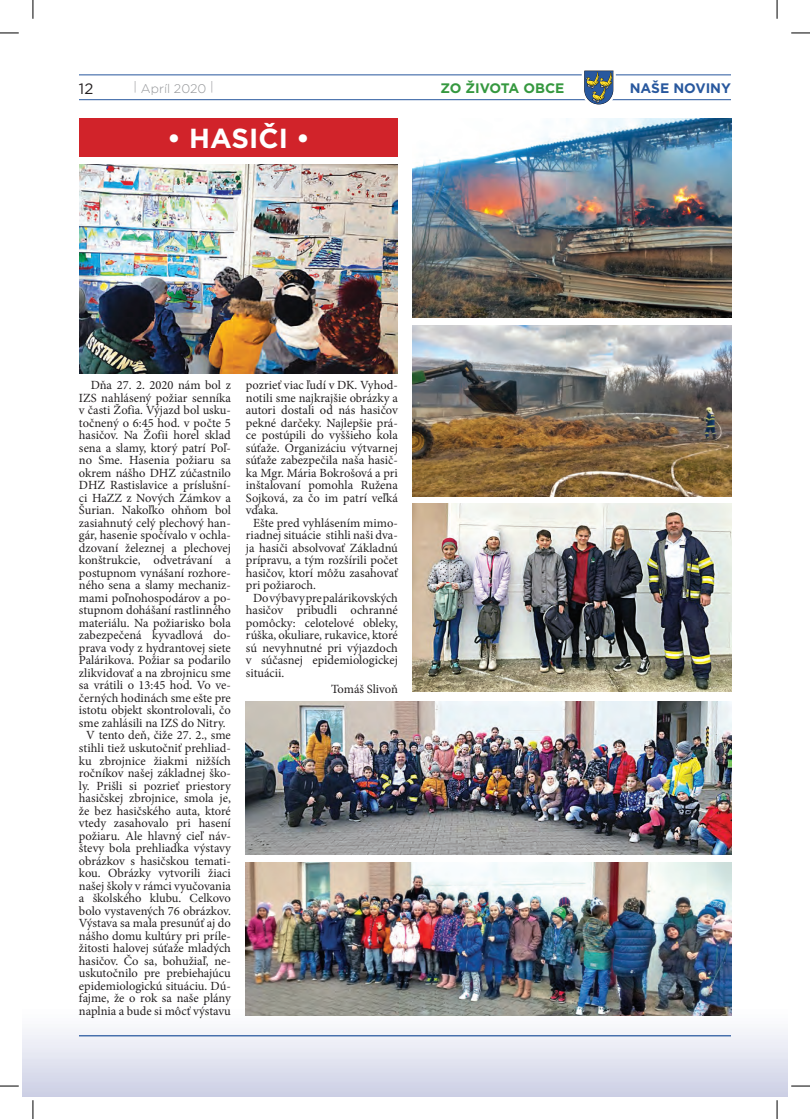
<style>
.page{position:relative;width:810px;height:1119px;background:#fff}
.page>*{position:absolute;margin:0;border:0;box-sizing:border-box;transform-origin:0 0}
.t1{font:700 27.5px "Gotham";color:#fff}
.t2{font:15px "Gotham";color:#231f20}
.t3{font:700 13.75px "Gotham";color:#35983f}
.t4{font:700 13.75px "Gotham";color:#28589e}
.t5{font:12.5px "Minion Pro";color:#231f20}
.t6{font:300 12.5px "Gotham";color:#939598}
</style>
<div class="page">
<div style="left:22px;top:954px;width:766px;height:142px;background:linear-gradient(to bottom,#fff,#d3d6e8)"></div>
<hr style="left:79px;top:75px;width:652px;height:1px;background:#28589e">
<hr style="left:79px;top:99px;width:652px;height:1px;background:#28589e">
<hr style="left:79px;top:1034px;width:652px;height:2px;background:#28589e">
<svg style="left:580px;top:70px;width:37px;height:35px"></svg>
<div style="left:79px;top:118px;width:319px;height:39px;background:#d1232a"></div>
<img style="left:246px;top:701px;width:485px;height:153px">
<img style="left:79px;top:164px;width:318px;height:209px">
<img style="left:412px;top:503px;width:319px;height:188px">
<img style="left:412px;top:118px;width:319px;height:199px">
<img style="left:246px;top:862px;width:485px;height:152px">
<img style="left:412px;top:325px;width:319px;height:171px">
<svg style="left:0;top:32px;width:19px;height:2px"></svg>
<svg style="left:791px;top:32px;width:19px;height:2px"></svg>
<svg style="left:0;top:1085px;width:19px;height:1px"></svg>
<svg style="left:791px;top:1085px;width:19px;height:1px"></svg>
<svg style="left:32px;top:0;width:2px;height:19px"></svg>
<svg style="left:32px;top:1100px;width:2px;height:18px"></svg>
<svg style="left:776px;top:0;width:2px;height:19px"></svg>
<svg style="left:776px;top:1100px;width:2px;height:18px"></svg>
<p class="t2" style="left:79px;top:79px;width:16px">12</p>
<p class="t6" style="left:134px;top:80px;width:82px">| Apríl 2020 |</p>
<p class="t3" style="left:440px;top:79px;width:126px">ZO ŽIVOTA OBCE</p>
<p class="t4" style="left:630px;top:79px;width:103px">NAŠE NOVINY</p>
<h1 class="t1" style="left:167px;top:120px;width:144px">• HASIČI •</h1>
<p class="t5" style="left:91px;top:377px;width:142px">Dňa 27. 2. 2020 nám bol z</p>
<p class="t5" style="left:79px;top:389px;width:153px">IZS nahlásený požiar senníka</p>
<p class="t5" style="left:79px;top:402px;width:153px">v časti Žofia. Výjazd bol usku-</p>
<p class="t5" style="left:79px;top:414px;width:153px">točnený o 6:45 hod. v počte 5</p>
<p class="t5" style="left:79px;top:427px;width:153px">hasičov. Na Žofii horel sklad</p>
<p class="t5" style="left:79px;top:439px;width:153px">sena a slamy, ktorý patrí Poľ-</p>
<p class="t5" style="left:79px;top:452px;width:153px">no Sme. Hasenia požiaru sa</p>
<p class="t5" style="left:79px;top:464px;width:153px">okrem nášho DHZ zúčastnilo</p>
<p class="t5" style="left:79px;top:477px;width:153px">DHZ Rastislavice a príslušní-</p>
<p class="t5" style="left:79px;top:489px;width:153px">ci HaZZ z Nových Zámkov a</p>
<p class="t5" style="left:79px;top:502px;width:153px">Šurian. Nakoľko ohňom bol</p>
<p class="t5" style="left:79px;top:514px;width:153px">zasiahnutý celý plechový han-</p>
<p class="t5" style="left:79px;top:527px;width:153px">gár, hasenie spočívalo v ochla-</p>
<p class="t5" style="left:79px;top:539px;width:153px">dzovaní železnej a plechovej</p>
<p class="t5" style="left:79px;top:552px;width:153px">konštrukcie, odvetrávaní a</p>
<p class="t5" style="left:79px;top:564px;width:153px">postupnom vynášaní rozhore-</p>
<p class="t5" style="left:79px;top:577px;width:153px">ného sena a slamy mechaniz-</p>
<p class="t5" style="left:79px;top:589px;width:153px">mami poľnohospodárov a po-</p>
<p class="t5" style="left:79px;top:602px;width:153px">stupnom dohášaní rastlinného</p>
<p class="t5" style="left:79px;top:614px;width:153px">materiálu. Na požiarisko bola</p>
<p class="t5" style="left:79px;top:627px;width:153px">zabezpečená kyvadlová do-</p>
<p class="t5" style="left:79px;top:639px;width:153px">prava vody z hydrantovej siete</p>
<p class="t5" style="left:79px;top:652px;width:153px">Palárikova. Požiar sa podarilo</p>
<p class="t5" style="left:79px;top:664px;width:153px">zlikvidovať a na zbrojnicu sme</p>
<p class="t5" style="left:79px;top:677px;width:153px">sa vrátili o 13:45 hod. Vo ve-</p>
<p class="t5" style="left:79px;top:689px;width:153px">černých hodinách sme ešte pre</p>
<p class="t5" style="left:79px;top:702px;width:153px">istotu objekt skontrolovali, čo</p>
<p class="t5" style="left:79px;top:714px;width:148px">sme zahlásili na IZS do Nitry.</p>
<p class="t5" style="left:86px;top:727px;width:146px">V tento deň, čiže 27. 2., sme</p>
<p class="t5" style="left:79px;top:739px;width:153px">stihli tiež uskutočniť prehliad-</p>
<p class="t5" style="left:79px;top:752px;width:153px">ku zbrojnice žiakmi nižších</p>
<p class="t5" style="left:79px;top:764px;width:153px">ročníkov našej základnej ško-</p>
<p class="t5" style="left:79px;top:777px;width:153px">ly. Prišli si pozrieť priestory</p>
<p class="t5" style="left:79px;top:789px;width:153px">hasičskej zbrojnice, smola je,</p>
<p class="t5" style="left:79px;top:802px;width:153px">že bez hasičského auta, ktoré</p>
<p class="t5" style="left:79px;top:814px;width:153px">vtedy zasahovalo pri hasení</p>
<p class="t5" style="left:79px;top:827px;width:153px">požiaru. Ale hlavný cieľ náv-</p>
<p class="t5" style="left:79px;top:839px;width:153px">števy bola prehliadka výstavy</p>
<p class="t5" style="left:79px;top:852px;width:153px">obrázkov s hasičskou temati-</p>
<p class="t5" style="left:79px;top:864px;width:153px">kou. Obrázky vytvorili žiaci</p>
<p class="t5" style="left:79px;top:877px;width:153px">našej školy v rámci vyučovania</p>
<p class="t5" style="left:79px;top:889px;width:153px">a školského klubu. Celkovo</p>
<p class="t5" style="left:79px;top:902px;width:153px">bolo vystavených 76 obrázkov.</p>
<p class="t5" style="left:79px;top:914px;width:153px">Výstava sa mala presunúť aj do</p>
<p class="t5" style="left:79px;top:927px;width:153px">nášho domu kultúry pri príle-</p>
<p class="t5" style="left:79px;top:939px;width:153px">žitosti halovej súťaže mladých</p>
<p class="t5" style="left:79px;top:952px;width:153px">hasičov. Čo sa, bohužiaľ, ne-</p>
<p class="t5" style="left:79px;top:964px;width:153px">uskutočnilo pre prebiehajúcu</p>
<p class="t5" style="left:79px;top:977px;width:153px">epidemiologickú situáciu. Dú-</p>
<p class="t5" style="left:79px;top:989px;width:153px">fajme, že o rok sa naše plány</p>
<p class="t5" style="left:79px;top:1002px;width:153px">naplnia a bude si môcť výstavu</p>
<p class="t5" style="left:246px;top:377px;width:153px">pozrieť viac ľudí v DK. Vyhod-</p>
<p class="t5" style="left:246px;top:389px;width:153px">notili sme najkrajšie obrázky a</p>
<p class="t5" style="left:246px;top:402px;width:153px">autori dostali od nás hasičov</p>
<p class="t5" style="left:246px;top:414px;width:153px">pekné darčeky. Najlepšie prá-</p>
<p class="t5" style="left:246px;top:427px;width:153px">ce postúpili do vyššieho kola</p>
<p class="t5" style="left:246px;top:439px;width:153px">súťaže. Organizáciu výtvarnej</p>
<p class="t5" style="left:246px;top:452px;width:153px">súťaže zabezpečila naša hasič-</p>
<p class="t5" style="left:246px;top:464px;width:153px">ka Mgr. Mária Bokrošová a pri</p>
<p class="t5" style="left:246px;top:477px;width:153px">inštalovaní pomohla Ružena</p>
<p class="t5" style="left:246px;top:489px;width:153px">Sojková, za čo im patrí veľká</p>
<p class="t5" style="left:246px;top:502px;width:34px">vďaka.</p>
<p class="t5" style="left:253px;top:514px;width:146px">Ešte pred vyhlásením mimo-</p>
<p class="t5" style="left:246px;top:527px;width:153px">riadnej situácie stihli naši dva-</p>
<p class="t5" style="left:246px;top:539px;width:153px">ja hasiči absolvovať Základnú</p>
<p class="t5" style="left:246px;top:552px;width:153px">prípravu, a tým rozšírili počet</p>
<p class="t5" style="left:246px;top:564px;width:153px">hasičov, ktorí môžu zasahovať</p>
<p class="t5" style="left:246px;top:577px;width:71px">pri požiaroch.</p>
<p class="t5" style="left:253px;top:589px;width:146px">Do výbavy pre palárikovských</p>
<p class="t5" style="left:246px;top:602px;width:153px">hasičov pribudli ochranné</p>
<p class="t5" style="left:246px;top:614px;width:153px">pomôcky: celotelové obleky,</p>
<p class="t5" style="left:246px;top:627px;width:153px">rúška, okuliare, rukavice, ktoré</p>
<p class="t5" style="left:246px;top:639px;width:153px">sú nevyhnutné pri výjazdoch</p>
<p class="t5" style="left:246px;top:652px;width:153px">v súčasnej epidemiologickej</p>
<p class="t5" style="left:246px;top:664px;width:40px">situácii.</p>
<p class="t5" style="left:331px;top:680px;width:68px">Tomáš Slivoň</p>
</div>
